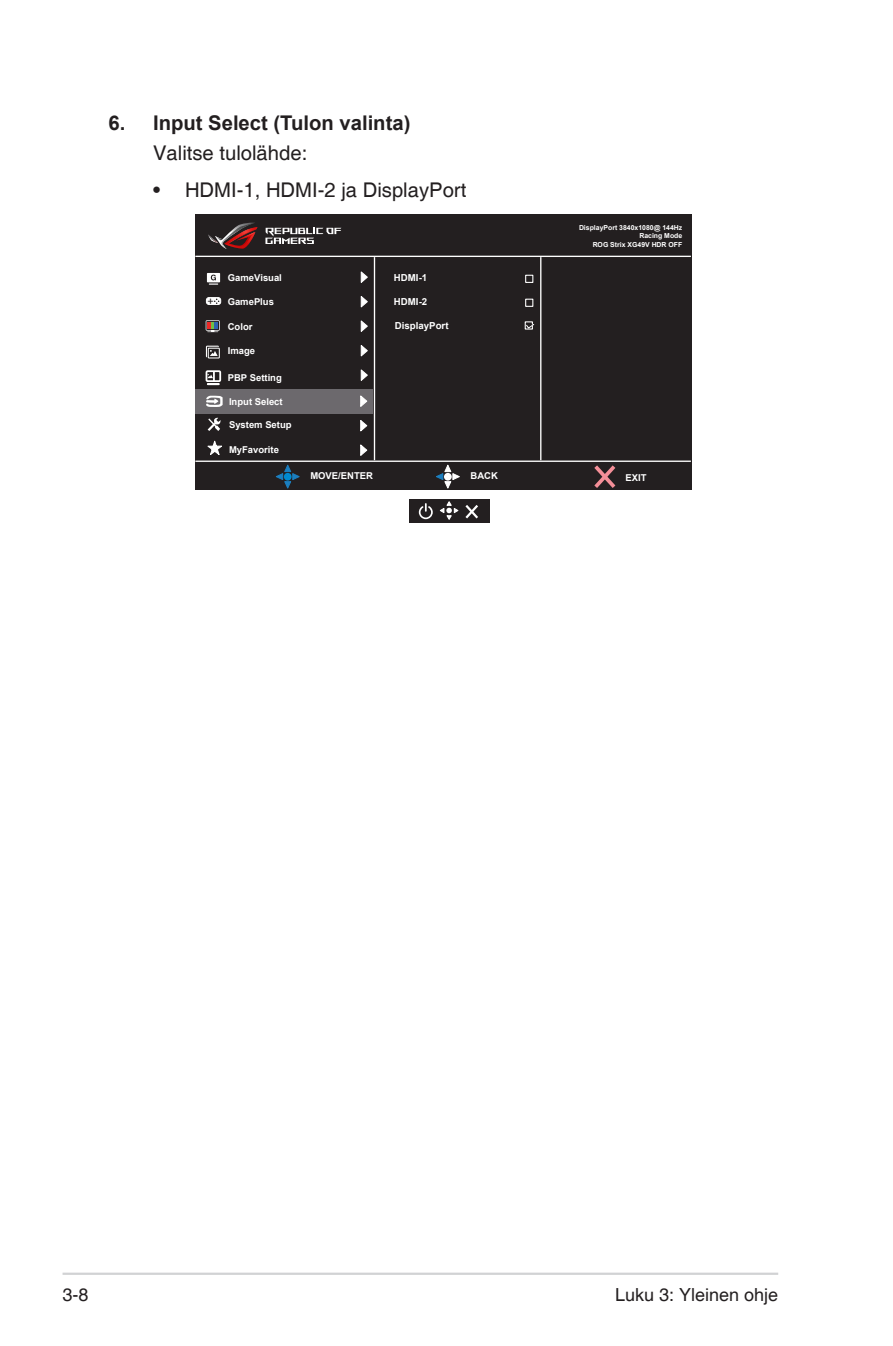
<style>
.page{position:relative;width:893px;height:1346px;background:#fff}
.page>*{position:absolute;margin:0;border:0;box-sizing:border-box;transform-origin:0 0}
.Body_Text_Indent{font:20.25px "Helvetica";color:#231f20}
.OSD_Item{font:700 20.25px "Arial";color:#231f20}
.t1{font:18px "Helvetica";color:#231f20}
.t2{font:10.8px "Arial";color:#231f20}
.t3{font:700 9.67px "Arial";color:#fff}
.t4{font:700 9.45px "Arial";color:#fff}
.t5{font:700 6.98px/8.3px "Arial";color:#fff;text-align:right}
</style>
<div class="page">
<hr style="left:63px;top:1272px;width:715px;height:3px;background:#d1d2d4">
<div style="left:196px;top:214px;width:496px;height:275px;background:#231f20"></div>
<hr style="left:195px;top:256px;width:496px;height:1px;background:#fff">
<hr style="left:195px;top:460px;width:496px;height:2px;background:#fff">
<hr style="left:374px;top:257px;width:1px;height:203px;background:#fff">
<hr style="left:540px;top:257px;width:1px;height:203px;background:#fff">
<svg style="left:594px;top:465px;width:21px;height:23px"></svg>
<div style="left:196px;top:390px;width:177px;height:24px;background:#6c696d"></div>
<svg style="left:360px;top:271px;width:8px;height:12px"></svg>
<svg style="left:360px;top:296px;width:8px;height:12px"></svg>
<svg style="left:360px;top:320px;width:8px;height:12px"></svg>
<svg style="left:360px;top:345px;width:8px;height:12px"></svg>
<svg style="left:360px;top:369px;width:8px;height:12px"></svg>
<svg style="left:206px;top:320px;width:14px;height:12px"></svg>
<div style="left:208px;top:348px;width:12px;height:10px;border:1px solid #fff"></div>
<svg style="left:206px;top:346px;width:13px;height:11px"></svg>
<svg style="left:274px;top:464px;width:27px;height:26px"></svg>
<div style="left:284px;top:473px;width:8px;height:8px;background:#0089cf;border-radius:50%"></div>
<svg style="left:434px;top:464px;width:27px;height:26px"></svg>
<div style="left:444px;top:473px;width:8px;height:8px;background:#fff;border-radius:50%"></div>
<svg style="left:207px;top:273px;width:13px;height:12px"></svg>
<div style="left:525px;top:275px;width:8px;height:8px;border:1px solid #fff"></div>
<svg style="left:265px;top:228px;width:76px;height:16px"></svg>
<svg style="left:208px;top:223px;width:49px;height:26px"></svg>
<div style="left:206px;top:370px;width:15px;height:12px;border:2px solid #fff"></div>
<svg style="left:206px;top:372px;width:14px;height:14px"></svg>
<div style="left:206px;top:298px;width:15px;height:6px;background:#fff;border-radius:3px"></div>
<div style="left:206px;top:297px;width:15px;height:8px;border:1px solid #fff;border-radius:3px"></div>
<svg style="left:214px;top:299px;width:5px;height:5px"></svg>
<svg style="left:524px;top:321px;width:11px;height:9px"></svg>
<div style="left:525px;top:299px;width:8px;height:8px;border:1px solid #fff"></div>
<svg style="left:360px;top:395px;width:8px;height:12px"></svg>
<svg style="left:360px;top:420px;width:8px;height:12px"></svg>
<svg style="left:360px;top:444px;width:8px;height:12px"></svg>
<svg style="left:208px;top:417px;width:13px;height:14px"></svg>
<svg style="left:207px;top:440px;width:15px;height:15px"></svg>
<svg style="left:206px;top:396px;width:17px;height:11px"></svg>
<div style="left:409px;top:499px;width:80px;height:23px;background:#231f20"></div>
<svg style="left:419px;top:503px;width:14px;height:16px"></svg>
<svg style="left:439px;top:501px;width:20px;height:19px"></svg>
<svg style="left:465px;top:505px;width:13px;height:13px"></svg>
<p class="OSD_Item" style="left:108px;top:109px;width:303px">6. Input Select (Tulon valinta)</p>
<p class="Body_Text_Indent" style="left:153px;top:141px;width:156px">Valitse tulolähde:</p>
<p class="Body_Text_Indent" style="left:153px;top:178px;width:315px">• HDMI-1, HDMI-2 ja DisplayPort</p>
<p class="t2" style="left:208px;top:294px;width:8px">+</p>
<p class="t4" style="left:228px;top:272px;width:56px">GameVisual</p>
<p class="t4" style="left:228px;top:295px;width:48px">GamePlus</p>
<p class="t4" style="left:228px;top:320px;width:26px">Color</p>
<p class="t4" style="left:228px;top:344px;width:29px">Image</p>
<p class="t4" style="left:228px;top:371px;width:56px">PBP Setting</p>
<p class="t4" style="left:229px;top:395px;width:55px">Input Select</p>
<p class="t4" style="left:229px;top:419px;width:64px">System Setup</p>
<p class="t4" style="left:229px;top:443px;width:51px">MyFavorite</p>
<p class="t4" style="left:310px;top:470px;width:64px">MOVE/ENTER</p>
<p class="t3" style="left:394px;top:271px;width:35px">HDMI-1</p>
<p class="t3" style="left:394px;top:295px;width:35px">HDMI-2</p>
<p class="t3" style="left:395px;top:319px;width:55px">DisplayPort</p>
<p class="t4" style="left:470px;top:470px;width:29px">BACK</p>
<p class="t5" style="left:579px;top:224px;width:105px">DisplayPort 3840x1080@ 144Hz<br>Racing Mode<br>ROG Strix XG49V HDR OFF</p>
<p class="t4" style="left:626px;top:471px;width:23px">EXIT</p>
<h2 class="t1" style="left:63px;top:1284px;width:28px">3-8</h2>
<h2 class="t1" style="left:615px;top:1284px;width:165px">Luku 3: Yleinen ohje</h2>
</div>
